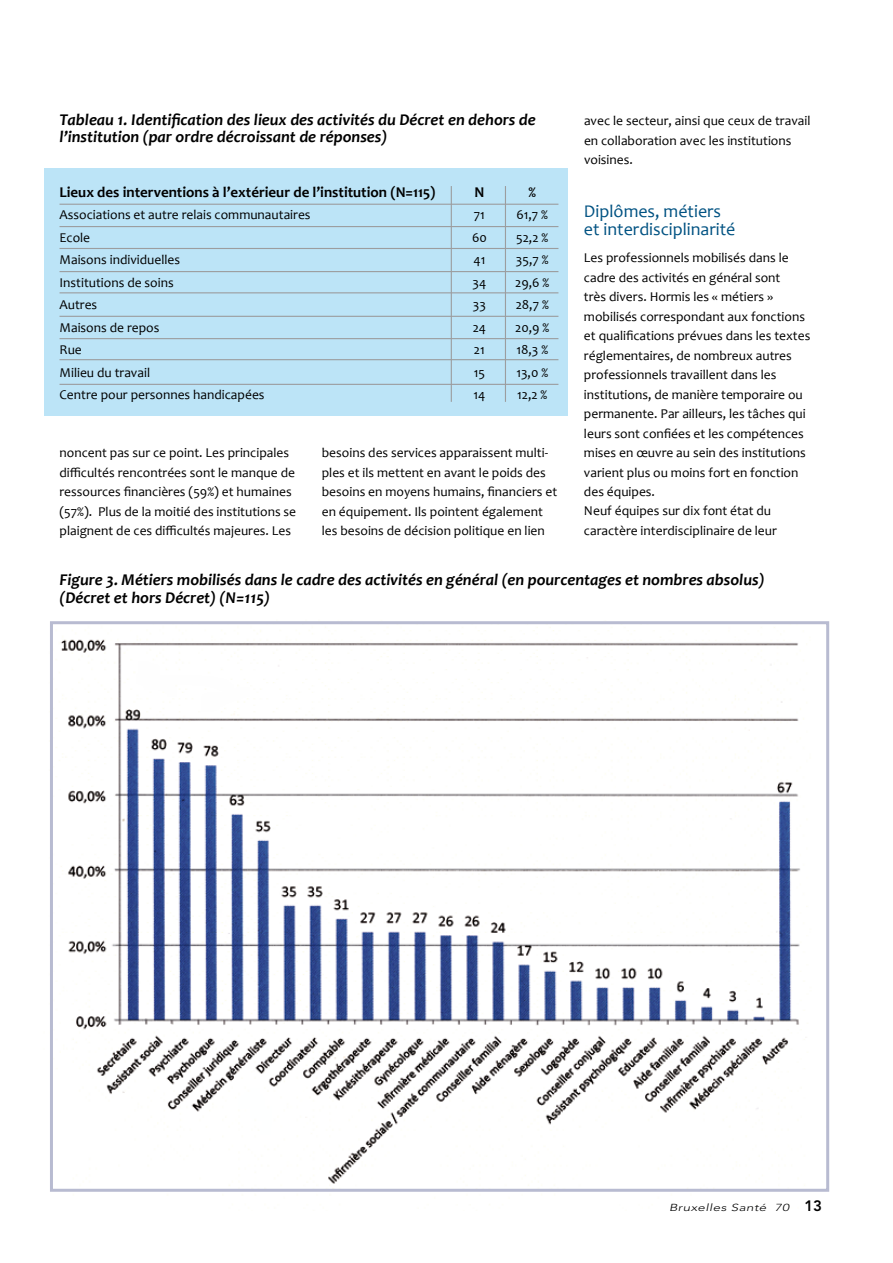
<style>
.page{position:relative;width:893px;height:1263px;background:#fff}
.page>*{position:absolute;margin:0;border:0;box-sizing:border-box;transform-origin:0 0}
.t1{font:18px/18px "Candara";color:#005282}
.t2{font:italic 700 16.5px/17.2px "Candara";color:#000}
.t3{font:700 15px "Candara";color:#000}
.t4{font:13.5px/19.5px "Candara";color:#000}
.t5{font:italic 300 10.2px "Avenir";letter-spacing:.03em;color:#000;scale:1.33 1}
.s1{font-weight:800;font-style:normal;font-size:15px}
</style>
<div class="page">
<img style="left:56px;top:627px;width:751px;height:559px">
<div style="left:45px;top:168px;width:523px;height:247px;background:#bce4f7"></div>
<hr style="left:60px;top:204px;width:498px;height:1px;background:#9c9d9f">
<hr style="left:60px;top:226px;width:498px;height:1px;background:#9c9d9f">
<hr style="left:60px;top:248px;width:498px;height:1px;background:#9c9d9f">
<hr style="left:60px;top:384px;width:498px;height:1px;background:#9c9d9f">
<hr style="left:60px;top:271px;width:498px;height:1px;background:#9c9d9f">
<hr style="left:60px;top:292px;width:498px;height:1px;background:#9c9d9f">
<hr style="left:60px;top:316px;width:498px;height:1px;background:#9c9d9f">
<hr style="left:60px;top:338px;width:498px;height:1px;background:#9c9d9f">
<hr style="left:60px;top:359px;width:498px;height:1px;background:#9c9d9f">
<hr style="left:451px;top:186px;width:1px;height:216px;background:#9c9d9f">
<hr style="left:505px;top:186px;width:1px;height:216px;background:#9c9d9f">
<div style="left:50px;top:621px;width:779px;height:571px;border:3px solid #b8bbd1"></div>
<p class="t2" style="left:60px;top:111px;width:478px">Tableau 1. Identification des lieux des activités du Décret en dehors de l’institution (par ordre décroissant de réponses)</p>
<p class="t3" style="left:60px;top:183px;width:378px">Lieux des interventions à l’extérieur de l’institution (N=115)</p>
<p class="t4" style="left:60px;top:204px;width:253px;line-height:22.5px">Associations et autre relais communautaires<br>Ecole<br>Maisons individuelles<br>Institutions de soins<br>Autres<br>Maisons de repos<br>Rue<br>Milieu du travail<br>Centre pour personnes handicapées</p>
<p class="t3" style="left:474px;top:183px;width:9px">N</p>
<p class="t4" style="left:472px;top:204px;width:16px;line-height:22.5px">71<br>60<br>41<br>34<br>33<br>24<br>21<br>15<br>14</p>
<p class="t3" style="left:528px;top:183px;width:9px">%</p>
<p class="t4" style="left:515px;top:204px;width:36px;line-height:22.5px;text-align:justify">61,7 % 52,2 % 35,7 % 29,6 % 28,7 % 20,9 % 18,3 % 13,0 % 12,2 %</p>
<p class="t4" style="left:60px;top:443px;width:238px">noncent pas sur ce point. Les principales difficultés rencontrées sont le manque de ressources financières (59%) et humaines (57%). Plus de la moitié des institutions se plaignent de ces difficultés majeures. Les</p>
<p class="t4" style="left:322px;top:443px;width:237px">besoins des services apparaissent multi&shy;ples et ils mettent en avant le poids des besoins en moyens humains, financiers et en équipement. Ils pointent également les besoins de décision politique en lien</p>
<p class="t4" style="left:584px;top:111px;width:228px">avec le secteur, ainsi que ceux de travail en collaboration avec les institutions voisines.</p>
<h1 class="t1" style="left:584px;top:202px;width:153px">Diplômes, métiers et interdisciplinarité</h1>
<p class="t4" style="left:584px;top:248px;width:228px">Les professionnels mobilisés dans le cadre des activités en général sont<br>très divers. Hormis les « métiers » mobilisés correspondant aux fonctions et qualifications prévues dans les textes réglementaires, de nombreux autres professionnels travaillent dans les institutions, de manière temporaire ou permanente. Par ailleurs, les tâches qui leurs sont confiées et les compétences mises en œuvre au sein des institutions varient plus ou moins fort en fonction des équipes.<br>Neuf équipes sur dix font état du caractère interdisciplinaire de leur</p>
<p class="t2" style="left:60px;top:571px;width:706px;line-height:18px">Figure 3. Métiers mobilisés dans le cadre des activités en général (en pourcentages et nombres absolus) (Décret et hors Décret) (N=115)</p>
<p class="t5" style="left:669px;top:1201px;width:117px">Bruxelles Santé 70 <span class="s1">13</span></p>
</div>
